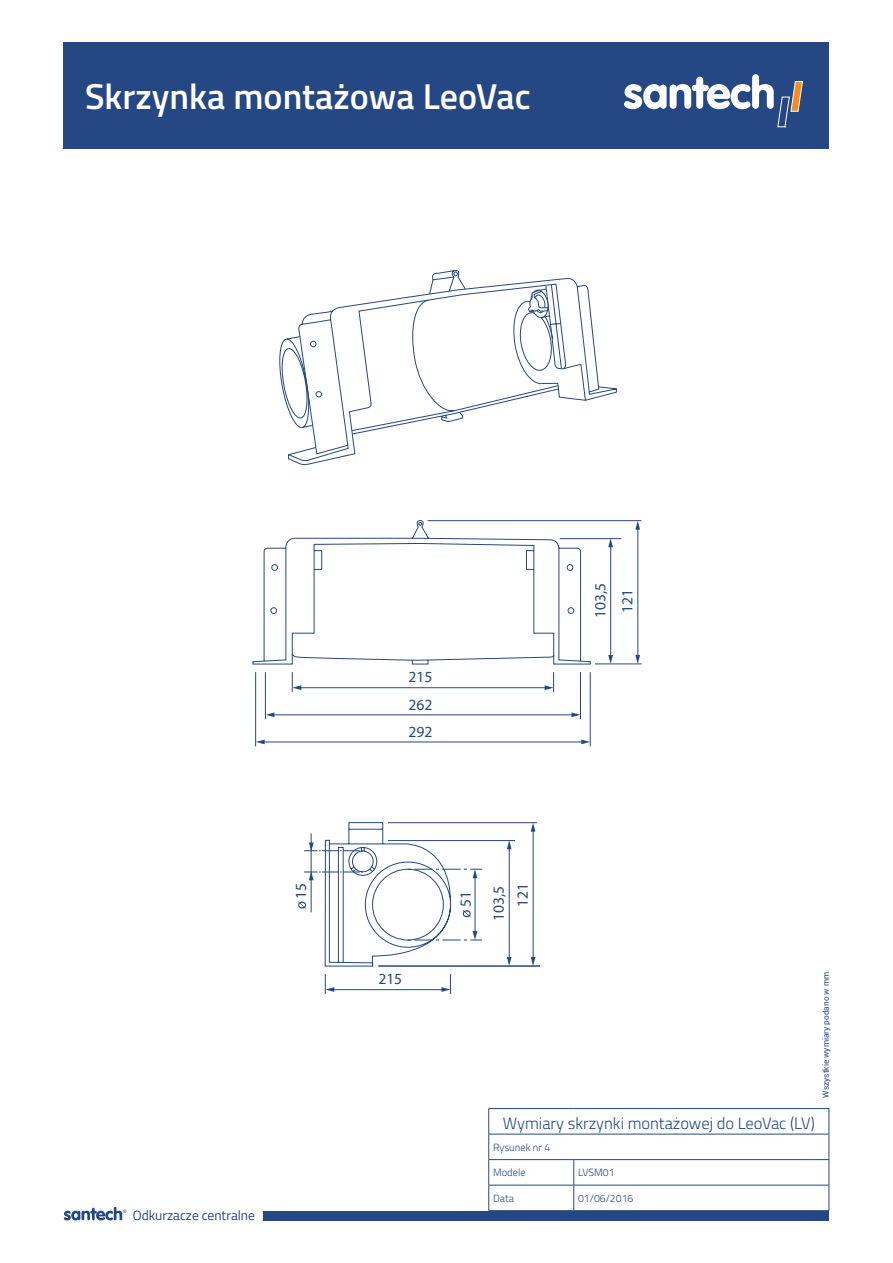
<style>
.page{position:relative;width:893px;height:1263px;background:#fff}
.page>*{position:absolute;margin:0;border:0;box-sizing:border-box;transform-origin:0 0}
.tytuł_główny{font:600 36px "Titillium Web";color:#fff}
.treść{font:300 16.5px "Titillium Web";color:#254783}
.t1{font:15.6px/27.2px "Myriad Pro";color:#254783;text-align:justify}
.t2{font:13.5px "Titillium Web";color:#254783}
.treść-2{font:300 10.5px "Titillium Web";color:#254783}
.t3{font:8.25px "Roboto";color:#254783}
.t4{font:6.15px "Titillium Web";color:#254783}
</style>
<div class="page">
<svg style="left:64px;top:1207px;width:58px;height:13px"></svg>
<div style="left:264px;top:1211px;width:565px;height:9px;background:#254783"></div>
<div style="left:64px;top:43px;width:765px;height:106px;background:#254783"></div>
<svg style="left:624px;top:74px;width:179px;height:53px"></svg>
<hr style="left:488px;top:1108px;width:86px;height:1px;background:#254783">
<hr style="left:574px;top:1108px;width:255px;height:1px;background:#254783">
<hr style="left:488px;top:1134px;width:86px;height:1px;background:#254783">
<hr style="left:574px;top:1134px;width:255px;height:1px;background:#254783">
<hr style="left:488px;top:1159px;width:86px;height:1px;background:#254783">
<hr style="left:574px;top:1159px;width:255px;height:1px;background:#254783">
<hr style="left:488px;top:1185px;width:86px;height:1px;background:#254783">
<svg style="left:488px;top:1109px;width:1px;height:101px"></svg>
<hr style="left:574px;top:1185px;width:255px;height:1px;background:#254783">
<svg style="left:573px;top:1160px;width:1px;height:50px"></svg>
<svg style="left:829px;top:1109px;width:1px;height:101px"></svg>
<hr style="left:488px;top:1210px;width:86px;height:1px;background:#254783">
<hr style="left:574px;top:1210px;width:255px;height:1px;background:#254783">
<svg style="left:252px;top:520px;width:339px;height:145px"></svg>
<hr style="left:428px;top:520px;width:213px;height:1px;background:#254783">
<hr style="left:560px;top:538px;width:61px;height:1px;background:#254783">
<hr style="left:610px;top:546px;width:1px;height:111px;background:#254783">
<svg style="left:608px;top:655px;width:5px;height:9px"></svg>
<svg style="left:608px;top:538px;width:5px;height:9px"></svg>
<hr style="left:595px;top:664px;width:46px;height:1px;background:#254783">
<hr style="left:388px;top:840px;width:127px;height:1px;background:#254783">
<hr style="left:509px;top:848px;width:1px;height:110px;background:#254783">
<svg style="left:507px;top:957px;width:5px;height:9px"></svg>
<svg style="left:507px;top:840px;width:5px;height:9px"></svg>
<hr style="left:300px;top:687px;width:246px;height:1px;background:#254783">
<svg style="left:292px;top:672px;width:9px;height:20px"></svg>
<svg style="left:545px;top:672px;width:9px;height:20px"></svg>
<hr style="left:273px;top:715px;width:300px;height:1px;background:#254783">
<svg style="left:266px;top:712px;width:8px;height:5px"></svg>
<svg style="left:572px;top:712px;width:8px;height:5px"></svg>
<hr style="left:265px;top:672px;width:1px;height:47px;background:#254783">
<hr style="left:580px;top:672px;width:1px;height:47px;background:#254783">
<hr style="left:263px;top:742px;width:320px;height:1px;background:#254783">
<svg style="left:256px;top:739px;width:9px;height:5px"></svg>
<svg style="left:581px;top:739px;width:9px;height:5px"></svg>
<hr style="left:255px;top:672px;width:1px;height:74px;background:#254783">
<hr style="left:590px;top:672px;width:1px;height:74px;background:#254783">
<hr style="left:638px;top:528px;width:1px;height:129px;background:#254783">
<svg style="left:635px;top:655px;width:5px;height:9px"></svg>
<svg style="left:635px;top:521px;width:5px;height:9px"></svg>
<hr style="left:388px;top:822px;width:149px;height:1px;background:#254783">
<hr style="left:378px;top:966px;width:162px;height:1px;background:#254783">
<hr style="left:533px;top:830px;width:1px;height:129px;background:#254783">
<svg style="left:531px;top:957px;width:4px;height:9px"></svg>
<svg style="left:531px;top:823px;width:4px;height:9px"></svg>
<hr style="left:333px;top:989px;width:110px;height:1px;background:#254783">
<svg style="left:325px;top:974px;width:9px;height:20px"></svg>
<svg style="left:441px;top:974px;width:10px;height:20px"></svg>
<svg style="left:298px;top:822px;width:184px;height:145px"></svg>
<svg style="left:279px;top:269px;width:283px;height:187px"></svg>
<svg style="left:310px;top:341px;width:12px;height:57px"></svg>
<svg style="left:527px;top:285px;width:90px;height:116px"></svg>
<svg style="left:453px;top:272px;width:5px;height:4px"></svg>
<p class="tytuł_główny" style="left:85px;top:69px;width:447px">Skrzynka montażowa LeoVac</p>
<p class="t1" style="left:287px;top:898px;width:17px;rotate:-90deg">15</p>
<p class="t4" style="left:123px;top:1207px;width:5px">®</p>
<p class="t2" style="left:133px;top:1206px;width:124px">Odkurzacze centralne</p>
<p class="t1" style="left:408px;top:663px;width:25px">215<br>262<br>292</p>
<p class="t1" style="left:586px;top:618px;width:37px;rotate:-90deg">103,5</p>
<p class="t1" style="left:613px;top:612px;width:25px;rotate:-90deg">121</p>
<p class="t1" style="left:378px;top:965px;width:25px">215</p>
<p class="t1" style="left:452px;top:907px;width:17px;rotate:-90deg">51</p>
<p class="t1" style="left:485px;top:921px;width:37px;rotate:-90deg">103,5</p>
<p class="t1" style="left:509px;top:907px;width:25px;rotate:-90deg">121</p>
<p class="treść" style="left:503px;top:1111px;width:313px">Wymiary skrzynki montażowej do LeoVac (LV)</p>
<p class="treść-2" style="left:493px;top:1139px;width:59px">Rysunek nr 4</p>
<p class="treść-2" style="left:493px;top:1165px;width:34px">Modele</p>
<p class="treść-2" style="left:578px;top:1165px;width:38px">LVSM01</p>
<p class="treść-2" style="left:493px;top:1190px;width:22px">Data</p>
<p class="treść-2" style="left:578px;top:1190px;width:57px">01/06/2016</p>
<p class="t3" style="left:820px;top:1098px;width:130px;rotate:-90deg">Wszystkie wymiary podano w mm.</p>
</div>
